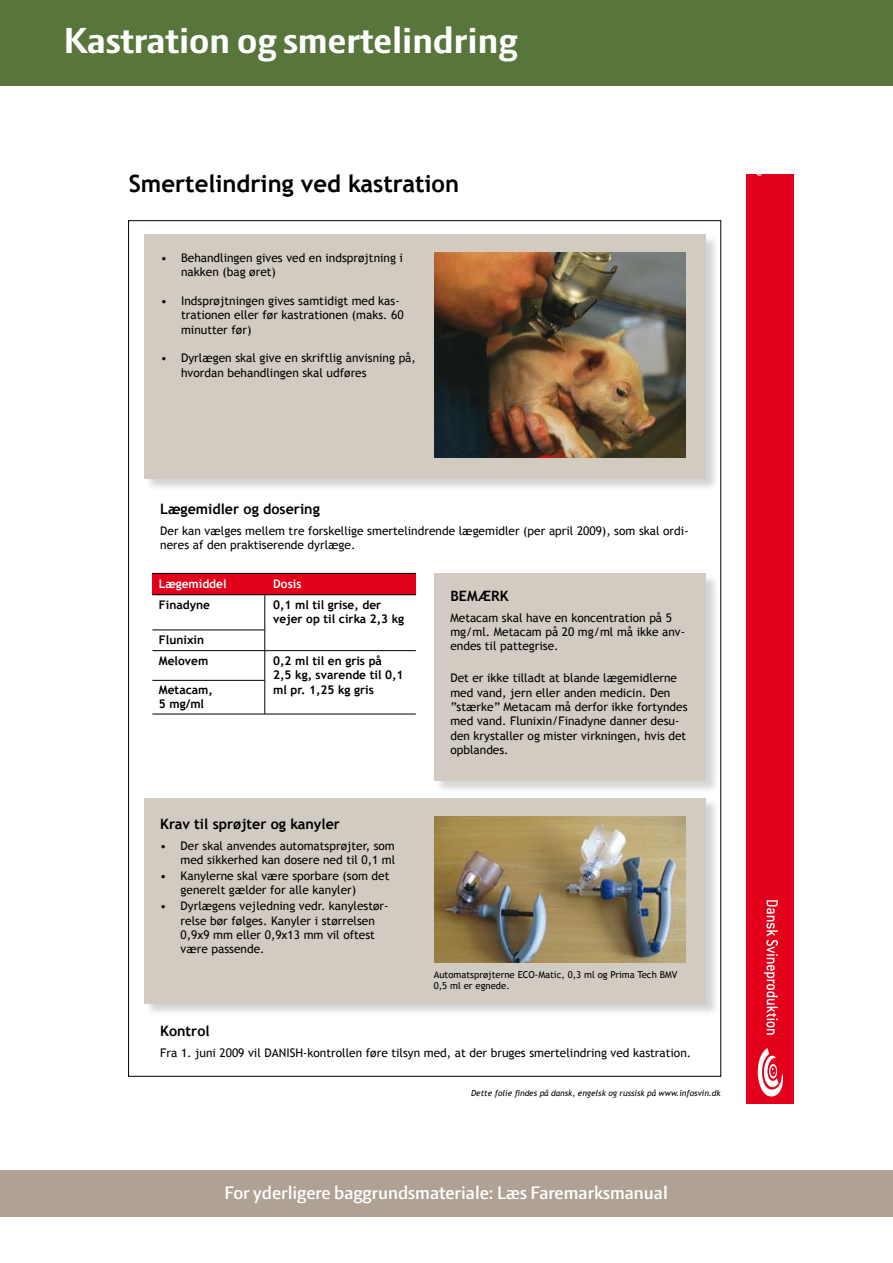
<style>
.page{position:relative;width:893px;height:1263px;background:#fff}
.page>*{position:absolute;margin:0;border:0;box-sizing:border-box;transform-origin:0 0}
.Rubrik{font:700 39px "LF Press Sans";color:#fff}
.t1{font:700 23.85px "Trebuchet MS";color:#000}
.Opgave{font:600 19.5px "LF Press Sans";color:#fff}
.t2{font:700 14.25px "Trebuchet MS";color:#000}
.t3{font:11.85px/14.2px "Trebuchet MS";color:#000}
.t4{font:700 11.85px/14.2px "Trebuchet MS";color:#000}
.t5{font:700 11.85px "Trebuchet MS";color:#fff}
.t6{font:9.6px/10.6px "Trebuchet MS";color:#000}
.t7{font:italic 8.4px "Trebuchet MS";color:#000}
</style>
<div class="page">
<div style="left:0;top:1170px;width:893px;height:47px;background:#afa193"></div>
<div style="left:0;top:0;width:893px;height:85px;background:#58763b"></div>
<div style="left:145px;top:235px;width:579px;height:262px;background:#000;opacity:.17"></div>
<div style="left:145px;top:234px;width:561px;height:245px;background:#d1cbc1"></div>
<div style="left:435px;top:573px;width:289px;height:226px;background:#000;opacity:.17"></div>
<div style="left:435px;top:573px;width:271px;height:208px;background:#d1cbc1"></div>
<img style="left:434px;top:252px;width:251px;height:205px">
<div style="left:747px;top:174px;width:47px;height:929px;background:#e2001a"></div>
<div style="left:145px;top:798px;width:579px;height:223px;background:#000;opacity:.17"></div>
<div style="left:145px;top:798px;width:561px;height:205px;background:#d1cbc1"></div>
<svg style="left:758px;top:1048px;width:25px;height:48px"></svg>
<svg style="left:764px;top:900px;width:14px;height:135px"></svg>
<img style="left:434px;top:817px;width:251px;height:145px">
<hr style="left:264px;top:595px;width:1px;height:119px;background:#000">
<div style="left:152px;top:573px;width:264px;height:21px;background:#e2001a"></div>
<hr style="left:152px;top:594px;width:264px;height:1px;background:#000">
<hr style="left:152px;top:630px;width:113px;height:1px;background:#000">
<hr style="left:152px;top:680px;width:113px;height:1px;background:#000">
<hr style="left:152px;top:650px;width:264px;height:1px;background:#000">
<hr style="left:152px;top:714px;width:264px;height:1px;background:#000">
<hr style="left:152px;top:573px;width:264px;height:1px;background:#000">
<p class="Rubrik" style="left:64px;top:18px;width:455px">Kastration og smertelindring</p>
<p class="t1" style="left:129px;top:169px;width:332px">Smertelindring ved kastration</p>
<p class="t3" style="left:181px;top:251px;width:223px;text-indent:-20px">• Behandlingen gives ved en indsprøjtning i nakken (bag øret)</p>
<p class="t3" style="left:181px;top:294px;width:224px;text-indent:-20px">• Indsprøjtningen gives samtidigt med kas&shy;trationen eller før kastrationen (maks. 60 minutter før)</p>
<p class="t3" style="left:181px;top:351px;width:236px;text-indent:-20px">• Dyrlægen skal give en skriftlig anvisning på, hvordan behandlingen skal udføres</p>
<p class="t2" style="left:160px;top:500px;width:161px">Lægemidler og dosering</p>
<p class="t3" style="left:160px;top:524px;width:530px">Der kan vælges mellem tre forskellige smertelindrende lægemidler (per april 2009), som skal ordi&shy;neres af den praktiserende dyrlæge.</p>
<p class="t5" style="left:159px;top:576px;width:69px">Lægemiddel</p>
<p class="t5" style="left:273px;top:576px;width:30px">Dosis</p>
<p class="t4" style="left:159px;top:597px;width:53px">Finadyne</p>
<p class="t4" style="left:273px;top:597px;width:132px">0,1 ml til grise, der vejer op til cirka 2,3 kg</p>
<p class="t4" style="left:159px;top:629px;width:51px;line-height:21px">Flunixin<br>Melovem</p>
<p class="t4" style="left:273px;top:654px;width:132px">0,2 ml til en gris på<br>2,5 kg, svarende til 0,1</p>
<p class="t4" style="left:159px;top:682px;width:55px">Metacam,</p>
<p class="t4" style="left:273px;top:682px;width:102px">ml pr. 1,25 kg gris</p>
<p class="t4" style="left:159px;top:697px;width:47px">5 mg/ml</p>
<p class="t2" style="left:160px;top:815px;width:181px">Krav til sprøjter og kanyler</p>
<p class="t3" style="left:160px;top:839px;width:237px;text-align:right">• Der skal anvendes automatsprøjter, som med sikkerhed kan dosere ned til 0,1 ml</p>
<p class="t3" style="left:181px;top:869px;width:210px;text-indent:-20px">• Kanylerne skal være sporbare (som det generelt gælder for alle kanyler)</p>
<p class="t3" style="left:181px;top:899px;width:210px;text-indent:-20px">• Dyrlægens vejledning vedr. kanylestør&shy;relse bør følges. Kanyler i størrelsen<br>0,9x9 mm eller 0,9x13 mm vil oftest være passende.</p>
<p class="t2" style="left:450px;top:587px;width:60px">BEMÆRK</p>
<p class="t3" style="left:450px;top:611px;width:236px">Metacam skal have en koncentration på 5 mg/ml. Metacam på 20 mg/ml må ikke anv&shy;endes til pattegrise.</p>
<p class="t3" style="left:450px;top:671px;width:239px">Det er ikke tilladt at blande lægemidlerne med vand, jern eller anden medicin. Den ”stærke” Metacam må derfor ikke fortyndes med vand. Flunixin/Finadyne danner desu&shy;den krystaller og mister virkningen, hvis det opblandes.</p>
<p class="t6" style="left:434px;top:970px;width:245px">Automatsprøjterne ECO-Matic, 0,3 ml og Prima Tech BMV<br>0,5 ml er egnede.</p>
<p class="t2" style="left:160px;top:1022px;width:51px">Kontrol</p>
<p class="t3" style="left:160px;top:1045px;width:532px">Fra 1. juni 2009 vil DANISH-kontrollen føre tilsyn med, at der bruges smertelindring ved kastration.</p>
<p class="t7" style="left:471px;top:1087px;width:251px">Dette folie findes på dansk, engelsk og russisk på www.infosvin.dk</p>
<p class="Opgave" style="left:225px;top:1182px;width:445px">For yderligere baggrundsmateriale: Læs Faremarksmanual</p>
</div>
